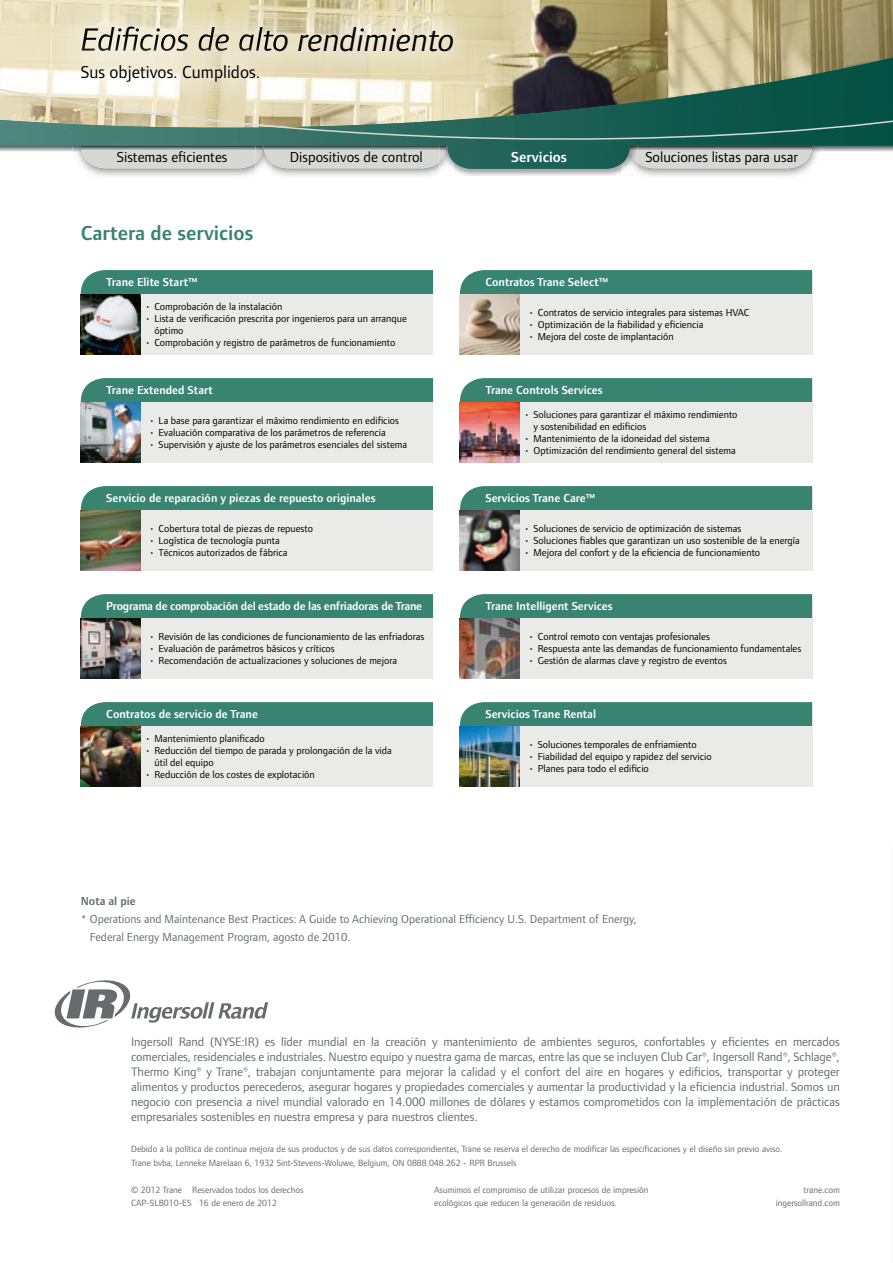
<style>
.page{position:relative;width:893px;height:1263px;background:#fff}
.page>*{position:absolute;margin:0;border:0;box-sizing:border-box;transform-origin:0 0}
.t1{font:italic 33.75px "Foundry Form Sans";color:#000}
.t2{font:600 21px "Foundry Form Sans";color:#398371}
.t3{font:18px "Foundry Form Sans";color:#000}
.t4{font:15px "Foundry Form Sans";color:#000}
.t5{font:600 15px "Foundry Form Sans";color:#fff}
.t6{font:12.75px/15px "Foundry Form Sans";letter-spacing:-.005em;color:#666b6e;text-align:justify}
.t7{font:600 12px "Foundry Form Sans";color:#fff}
.t8{font:12px/18px "Foundry Form Sans";color:#666b6e}
.t9{font:600 12px "Foundry Form Sans";letter-spacing:-.02em;color:#fff}
.t10{font:600 12px "Foundry Form Sans";color:#666b6e}
.t11{font:10.5px/12px "Foundry Form Sans";color:#000}
.t12{font:9.3px/13.5px "Foundry Form Sans";letter-spacing:-.005em;color:#666b6e}
</style>
<div class="page">
<div style="left:81px;top:270px;width:352px;height:24px;background:#398371"></div>
<div style="left:141px;top:294px;width:292px;height:60px;background:#eaebe8"></div>
<img style="left:81px;top:294px;width:60px;height:60px">
<div style="left:460px;top:270px;width:352px;height:24px;background:#398371"></div>
<div style="left:520px;top:294px;width:292px;height:60px;background:#eaebe8"></div>
<div style="left:81px;top:378px;width:352px;height:24px;background:#398371"></div>
<div style="left:141px;top:402px;width:292px;height:60px;background:#eaebe8"></div>
<div style="left:460px;top:378px;width:352px;height:24px;background:#398371"></div>
<div style="left:520px;top:402px;width:292px;height:60px;background:#eaebe8"></div>
<div style="left:81px;top:486px;width:352px;height:24px;background:#398371"></div>
<div style="left:141px;top:510px;width:292px;height:60px;background:#eaebe8"></div>
<div style="left:460px;top:486px;width:352px;height:24px;background:#398371"></div>
<div style="left:520px;top:510px;width:292px;height:60px;background:#eaebe8"></div>
<div style="left:81px;top:594px;width:352px;height:24px;background:#398371"></div>
<div style="left:141px;top:618px;width:292px;height:60px;background:#eaebe8"></div>
<div style="left:460px;top:594px;width:352px;height:24px;background:#398371"></div>
<div style="left:520px;top:618px;width:292px;height:60px;background:#eaebe8"></div>
<div style="left:81px;top:702px;width:352px;height:24px;background:#398371"></div>
<div style="left:141px;top:726px;width:292px;height:60px;background:#eaebe8"></div>
<div style="left:460px;top:702px;width:352px;height:24px;background:#398371"></div>
<div style="left:520px;top:726px;width:292px;height:60px;background:#eaebe8"></div>
<img style="left:81px;top:402px;width:60px;height:60px">
<img style="left:81px;top:510px;width:60px;height:60px">
<img style="left:81px;top:618px;width:60px;height:60px">
<img style="left:81px;top:726px;width:60px;height:60px">
<img style="left:460px;top:510px;width:60px;height:60px">
<img style="left:460px;top:618px;width:60px;height:60px">
<img style="left:460px;top:726px;width:60px;height:60px">
<img style="left:460px;top:402px;width:60px;height:60px">
<img style="left:460px;top:294px;width:60px;height:60px">
<svg style="left:55px;top:980px;width:213px;height:47px"></svg>
<img style="left:0;top:0;width:893px;height:57px">
<img style="left:52px;top:0;width:423px;height:57px">
<img style="left:82px;top:26px;width:371px;height:25px">
<svg style="left:86px;top:169px;width:722px;height:8px"></svg>
<img style="left:0;top:57px;width:893px;height:112px">
<svg style="left:0;top:86px;width:893px;height:56px;background:#678a78"></svg>
<img style="left:51px;top:34px;width:228px;height:68px">
<img style="left:52px;top:34px;width:227px;height:39px">
<img style="left:82px;top:34px;width:197px;height:17px">
<img style="left:51px;top:98px;width:26px;height:4px">
<h1 class="t1" style="left:81px;top:20px;width:376px">Edificios de alto rendimiento</h1>
<h3 class="t3" style="left:81px;top:61px;width:181px">Sus objetivos. Cumplidos.</h3>
<h3 class="t4" style="left:117px;top:148px;width:112px">Sistemas eficientes</h3>
<h3 class="t4" style="left:290px;top:148px;width:135px">Dispositivos de control</h3>
<h3 class="t5" style="left:511px;top:148px;width:57px">Servicios</h3>
<h3 class="t4" style="left:645px;top:148px;width:154px">Soluciones listas para usar</h3>
<h2 class="t2" style="left:81px;top:221px;width:174px">Cartera de servicios</h2>
<p class="t7" style="left:106px;top:274px;width:93px">Trane Elite Start™</p>
<p class="t7" style="left:485px;top:274px;width:124px">Contratos Trane Select™</p>
<p class="t11" style="left:145px;top:300px;width:139px">• Comprobación de la instalación</p>
<p class="t11" style="left:154px;top:312px;width:254px;text-indent:-9px">• Lista de verificación prescrita por ingenieros para un arranque óptimo</p>
<p class="t11" style="left:145px;top:336px;width:252px">• Comprobación y registro de parámetros de funcionamiento</p>
<p class="t11" style="left:528px;top:306px;width:222px">• Contratos de servicio integrales para sistemas HVAC</p>
<p class="t11" style="left:528px;top:318px;width:176px">• Optimización de la fiabilidad y eficiencia</p>
<p class="t11" style="left:528px;top:330px;width:147px">• Mejora del coste de implantación</p>
<p class="t7" style="left:106px;top:382px;width:108px">Trane Extended Start</p>
<p class="t7" style="left:485px;top:382px;width:119px">Trane Controls Services</p>
<p class="t11" style="left:149px;top:414px;width:251px">• La base para garantizar el máximo rendimiento en edificios</p>
<p class="t11" style="left:149px;top:426px;width:238px">• Evaluación comparativa de los parámetros de referencia</p>
<p class="t11" style="left:149px;top:438px;width:259px">• Supervisión y ajuste de los parámetros esenciales del sistema</p>
<p class="t11" style="left:534px;top:408px;width:205px;text-indent:-9px">• Soluciones para garantizar el máximo rendimiento y sostenibilidad en edificios</p>
<p class="t11" style="left:524px;top:432px;width:187px">• Mantenimiento de la idoneidad del sistema</p>
<p class="t11" style="left:524px;top:444px;width:213px">• Optimización del rendimiento general del sistema</p>
<p class="t7" style="left:106px;top:490px;width:271px">Servicio de reparación y piezas de repuesto originales</p>
<p class="t7" style="left:485px;top:490px;width:111px">Servicios Trane Care™</p>
<p class="t11" style="left:149px;top:522px;width:165px">• Cobertura total de piezas de repuesto</p>
<p class="t11" style="left:149px;top:534px;width:132px">• Logística de tecnología punta</p>
<p class="t11" style="left:149px;top:546px;width:140px">• Técnicos autorizados de fábrica</p>
<p class="t11" style="left:524px;top:522px;width:219px">• Soluciones de servicio de optimización de sistemas</p>
<p class="t11" style="left:524px;top:534px;width:277px">• Soluciones fiables que garantizan un uso sostenible de la energía</p>
<p class="t11" style="left:524px;top:546px;width:237px">• Mejora del confort y de la eficiencia de funcionamiento</p>
<p class="t9" style="left:106px;top:598px;width:317px">Programa de comprobación del estado de las enfriadoras de Trane</p>
<p class="t7" style="left:485px;top:598px;width:129px">Trane Intelligent Services</p>
<p class="t11" style="left:149px;top:630px;width:277px">• Revisión de las condiciones de funcionamiento de las enfriadoras</p>
<p class="t11" style="left:149px;top:642px;width:187px">• Evaluación de parámetros básicos y críticos</p>
<p class="t11" style="left:149px;top:654px;width:249px">• Recomendación de actualizaciones y soluciones de mejora</p>
<p class="t11" style="left:528px;top:630px;width:183px">• Control remoto con ventajas profesionales</p>
<p class="t11" style="left:528px;top:642px;width:274px">• Respuesta ante las demandas de funcionamiento fundamentales</p>
<p class="t11" style="left:528px;top:654px;width:200px">• Gestión de alarmas clave y registro de eventos</p>
<p class="t7" style="left:106px;top:706px;width:153px">Contratos de servicio de Trane</p>
<p class="t7" style="left:485px;top:706px;width:112px">Servicios Trane Rental</p>
<p class="t11" style="left:145px;top:732px;width:121px">• Mantenimiento planificado</p>
<p class="t11" style="left:154px;top:744px;width:239px;text-indent:-9px">• Reducción del tiempo de parada y prolongación de la vida útil del equipo</p>
<p class="t11" style="left:145px;top:768px;width:171px">• Reducción de los costes de explotación</p>
<p class="t11" style="left:528px;top:738px;width:170px">• Soluciones temporales de enfriamiento</p>
<p class="t11" style="left:528px;top:750px;width:185px">• Fiabilidad del equipo y rapidez del servicio</p>
<p class="t11" style="left:528px;top:762px;width:122px">• Planes para todo el edificio</p>
<p class="t10" style="left:81px;top:894px;width:56px">Nota al pie</p>
<p class="t8" style="left:90px;top:910px;width:549px;text-indent:-9px">* Operations and Maintenance Best Practices: A Guide to Achieving Operational Efficiency U.S. Department of Energy,<br>Federal Energy Management Program, agosto de 2010.</p>
<p class="t6" style="left:131px;top:1034px;width:710px">Ingersoll Rand (NYSE:IR) es líder mundial en la creación y mantenimiento de ambientes seguros, confortables y eficientes en mercados comerciales, residenciales e industriales. Nuestro equipo y nuestra gama de marcas, entre las que se incluyen Club Car®, Ingersoll Rand®, Schlage®, Thermo King® y Trane®, trabajan conjuntamente para mejorar la calidad y el confort del aire en hogares y edificios, transportar y proteger alimentos y productos perecederos, asegurar hogares y propiedades comerciales y aumentar la productividad y la eficiencia industrial. Somos un negocio con presencia a nivel mundial valorado en 14.000 millones de dólares y estamos comprometidos con la implementación de prácticas empresariales sostenibles en nuestra empresa y para nuestros clientes.</p>
<p class="t12" style="left:131px;top:1142px;width:653px">Debido a la política de continua mejora de sus productos y de sus datos correspondientes, Trane se reserva el derecho de modificar las especificaciones y el diseño sin previo aviso.<br>Trane bvba, Lenneke Marelaan 6, 1932 Sint-Stevens-Woluwe, Belgium, ON 0888.048.262 - RPR Brussels</p>
<p class="t12" style="left:131px;top:1183px;width:174px">© 2012 Trane Reservados todos los derechos</p>
<p class="t12" style="left:804px;top:1183px;width:38px">trane.com</p>
<p class="t12" style="left:131px;top:1196px;width:147px">CAP-SLB010-ES 16 de enero de 2012</p>
<p class="t12" style="left:776px;top:1196px;width:66px">ingersollrand.com</p>
<p class="t12" style="left:434px;top:1183px;width:216px">Asumimos el compromiso de utilizar procesos de impresión ecológicos que reducen la generación de residuos.</p>
</div>
